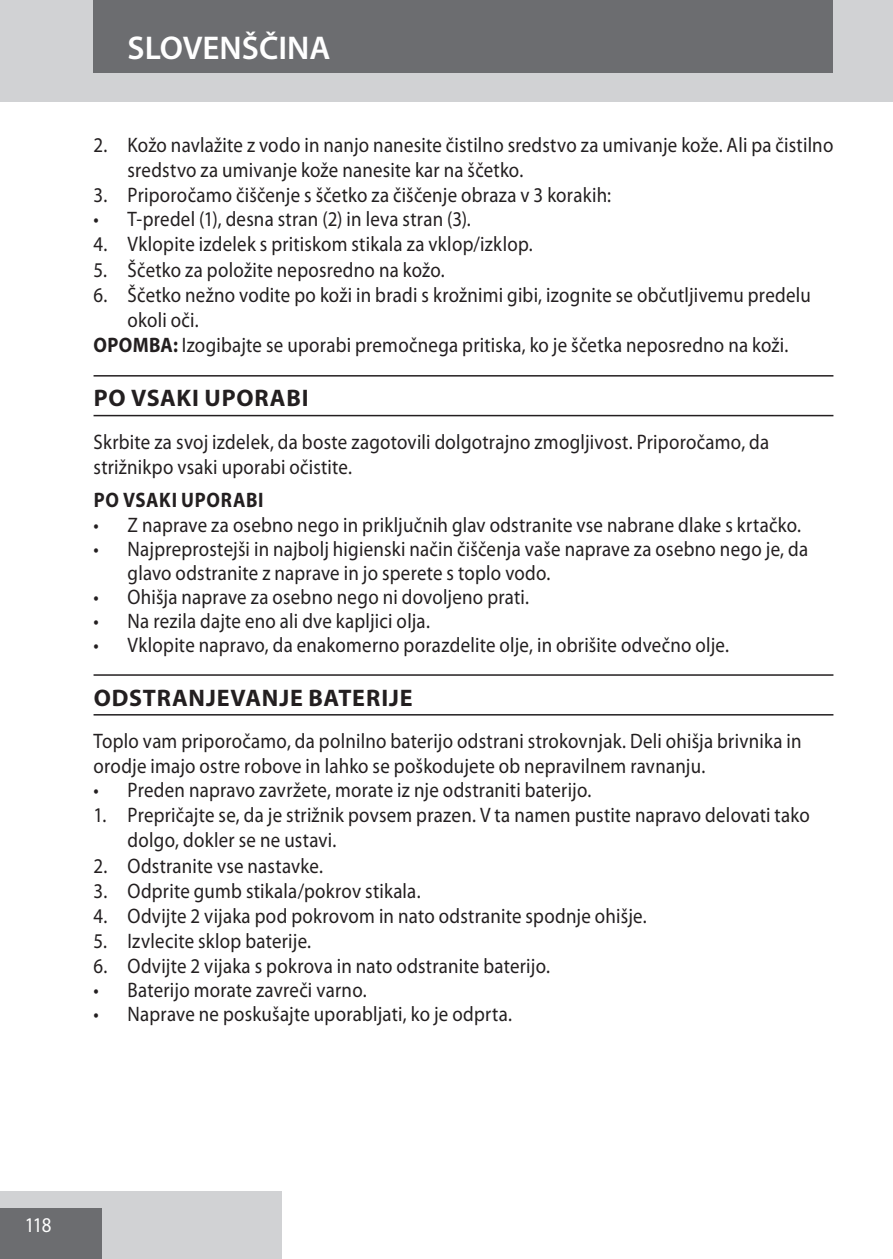
<style>
.page{position:relative;width:893px;height:1259px;background:#fff}
.page>*{position:absolute;margin:0;border:0;box-sizing:border-box;transform-origin:0 0}
.t1{font:600 33px "Myriad Pro";color:#fff}
.heading{font:700 24px "Myriad Pro";letter-spacing:.035em;color:#231f20}
.default{font:21px/25.2px "Myriad Pro";letter-spacing:.01em;color:#231f20;scale:.9 1}
.Subheading{font:700 21px "Myriad Pro";letter-spacing:.035em;color:#231f20;scale:.9 1}
.t2{font:21px "Myriad Pro";color:#fff;scale:.9 1}
.s1{font-weight:700}
</style>
<div class="page">
<div style="left:0;top:0;width:893px;height:102px;background:#d1d2d4"></div>
<div style="left:0;top:1191px;width:282px;height:68px;background:#d1d2d4"></div>
<div style="left:0;top:1208px;width:102px;height:51px;background:#6c6d70"></div>
<div style="left:94px;top:0;width:739px;height:73px;background:#6c6d70"></div>
<hr style="left:94px;top:375px;width:739px;height:1px;background:#231f20">
<hr style="left:94px;top:415px;width:739px;height:1px;background:#231f20">
<hr style="left:94px;top:674px;width:739px;height:2px;background:#231f20">
<hr style="left:94px;top:714px;width:739px;height:1px;background:#231f20">
<p class="t1" style="left:128px;top:27px;width:204px">SLOVENŠČINA</p>
<p class="default" style="left:128px;top:132px;width:786px;text-indent:-34px">2. Kožo navlažite z vodo in nanjo nanesite čistilno sredstvo za umivanje kože. Ali pa čistilno sredstvo za umivanje kože nanesite kar na ščetko.</p>
<p class="default" style="left:94px;top:182px;width:577px">3. Priporočamo čiščenje s ščetko za čiščenje obraza v 3 korakih:</p>
<p class="default" style="left:94px;top:206px;width:421px">• T-predel (1), desna stran (2) in leva stran (3).</p>
<p class="default" style="left:94px;top:231px;width:490px">4. Vklopite izdelek s pritiskom stikala za vklop/izklop.</p>
<p class="default" style="left:94px;top:257px;width:392px">5. Ščetko za položite neposredno na kožo.</p>
<p class="default" style="left:128px;top:282px;width:761px;text-indent:-34px">6. Ščetko nežno vodite po koži in bradi s krožnimi gibi, izognite se občutljivemu predelu okoli oči.</p>
<p class="default" style="left:94px;top:332px;width:774px"><span class="s1">OPOMBA:</span> Izogibajte se uporabi premočnega pritiska, ko je ščetka neposredno na koži.</p>
<p class="heading" style="left:94px;top:382px;width:216px">PO VSAKI UPORABI</p>
<p class="default" style="left:94px;top:428px;width:752px">Skrbite za svoj izdelek, da boste zagotovili dolgotrajno zmogljivost. Priporočamo, da strižnikpo vsaki uporabi očistite.</p>
<p class="Subheading" style="left:94px;top:487px;width:190px">PO VSAKI UPORABI</p>
<p class="default" style="left:94px;top:511px;width:787px">• Z naprave za osebno nego in priključnih glav odstranite vse nabrane dlake s krtačko.</p>
<p class="default" style="left:128px;top:536px;width:758px;line-height:24px;text-indent:-34px">• Najpreprostejši in najbolj higienski način čiščenja vaše naprave za osebno nego je, da glavo odstranite z naprave in jo sperete s toplo vodo.</p>
<p class="default" style="left:94px;top:583px;width:485px">• Ohišja naprave za osebno nego ni dovoljeno prati.</p>
<p class="default" style="left:94px;top:607px;width:375px">• Na rezila dajte eno ali dve kapljici olja.</p>
<p class="default" style="left:94px;top:631px;width:708px">• Vklopite napravo, da enakomerno porazdelite olje, in obrišite odvečno olje.</p>
<p class="heading" style="left:94px;top:682px;width:320px">ODSTRANJEVANJE BATERIJE</p>
<p class="default" style="left:94px;top:728px;width:788px">Toplo vam priporočamo, da polnilno baterijo odstrani strokovnjak. Deli ohišja brivnika in orodje imajo ostre robove in lahko se poškodujete ob nepravilnem ravnanju.</p>
<p class="default" style="left:94px;top:777px;width:555px">• Preden napravo zavržete, morate iz nje odstraniti baterijo.</p>
<p class="default" style="left:128px;top:802px;width:759px;text-indent:-34px">1. Prepričajte se, da je strižnik povsem prazen. V ta namen pustite napravo delovati tako dolgo, dokler se ne ustavi.</p>
<p class="default" style="left:94px;top:852px;width:256px">2. Odstranite vse nastavke.</p>
<p class="default" style="left:94px;top:878px;width:365px">3. Odprite gumb stikala/pokrov stikala.</p>
<p class="default" style="left:94px;top:903px;width:616px">4. Odvijte 2 vijaka pod pokrovom in nato odstranite spodnje ohišje.</p>
<p class="default" style="left:94px;top:928px;width:243px">5. Izvlecite sklop baterije.</p>
<p class="default" style="left:94px;top:953px;width:509px">6. Odvijte 2 vijaka s pokrova in nato odstranite baterijo.</p>
<p class="default" style="left:94px;top:977px;width:305px">• Baterijo morate zavreči varno.</p>
<p class="default" style="left:94px;top:1001px;width:466px">• Naprave ne poskušajte uporabljati, ko je odprta.</p>
<p class="t2" style="left:25px;top:1212px;width:31px">118</p>
</div>
